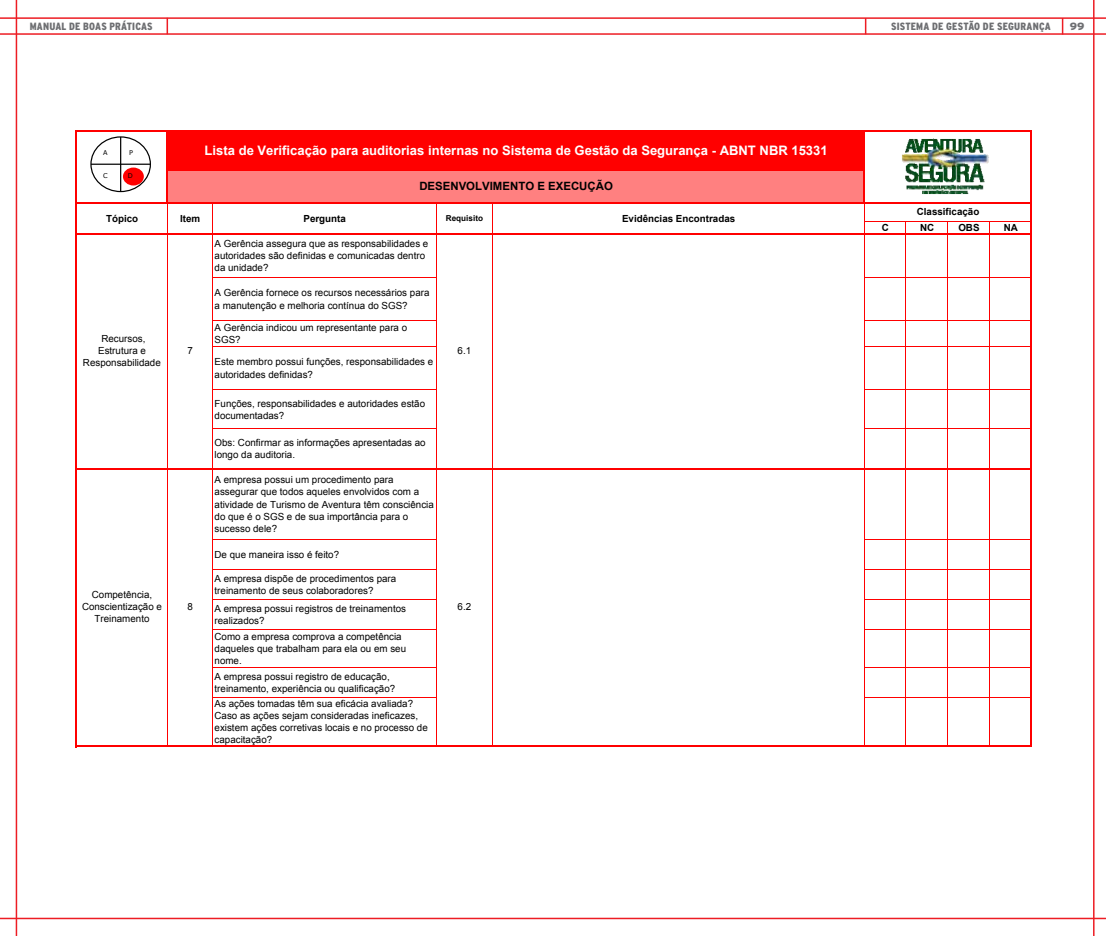
<style>
.page{position:relative;width:1106px;height:936px;background:#fff}
.page>*{position:absolute;margin:0;border:0;box-sizing:border-box;transform-origin:0 0}
.t1{font:700 13.05px "Arial";color:#fff}
.t2{font:700 11.4px "Arial";color:#000}
.t3{font:900 condensed 10.5px "Interstate";letter-spacing:.02em;color:#6d6e71}
.t4{font:900 10.5px "Interstate";color:#6d6e71}
.t5{font:9.75px/12px "Arial";color:#000}
.t6{font:700 9.75px "Arial";color:#000}
.t7{font:700 8.1px "Arial";color:#000}
.t8{font:6.45px "Verdana";color:#000}
</style>
<div class="page">
<hr style="left:0;top:33px;width:553px;height:2px;background:#ed1d24">
<hr style="left:0;top:17px;width:553px;height:2px;background:#ed1d24">
<hr style="left:16px;top:0;width:1px;height:935px;background:#ed1d24">
<hr style="left:0;top:917px;width:553px;height:2px;background:#ed1d24">
<svg style="left:166px;top:18px;width:2px;height:16px"></svg>
<hr style="left:553px;top:33px;width:553px;height:2px;background:#ed1d24">
<hr style="left:553px;top:17px;width:553px;height:2px;background:#ed1d24">
<hr style="left:1093px;top:0;width:1px;height:935px;background:#ed1d24">
<svg style="left:1061px;top:18px;width:2px;height:17px"></svg>
<hr style="left:553px;top:917px;width:553px;height:2px;background:#ed1d24">
<svg style="left:865px;top:19px;width:1px;height:14px"></svg>
<div style="left:167px;top:131px;width:697px;height:39px;background:#f00"></div>
<div style="left:167px;top:170px;width:697px;height:33px;background:#ff8080"></div>
<hr style="left:166px;top:132px;width:2px;height:72px;background:#f00">
<hr style="left:863px;top:132px;width:2px;height:72px;background:#f00">
<svg style="left:167px;top:204px;width:1px;height:29px"></svg>
<svg style="left:212px;top:204px;width:1px;height:29px"></svg>
<svg style="left:492px;top:204px;width:1px;height:29px"></svg>
<hr style="left:213px;top:277px;width:223px;height:1px;background:#f00">
<hr style="left:213px;top:320px;width:223px;height:1px;background:#f00">
<hr style="left:213px;top:346px;width:223px;height:1px;background:#f00">
<hr style="left:213px;top:389px;width:223px;height:1px;background:#f00">
<hr style="left:213px;top:428px;width:223px;height:1px;background:#f00">
<hr style="left:167px;top:235px;width:1px;height:233px;background:#f00">
<hr style="left:212px;top:235px;width:1px;height:233px;background:#f00">
<hr style="left:435px;top:235px;width:1px;height:233px;background:#f00">
<hr style="left:492px;top:235px;width:1px;height:233px;background:#f00">
<hr style="left:863px;top:235px;width:1px;height:233px;background:#f00">
<hr style="left:905px;top:235px;width:1px;height:233px;background:#f00">
<hr style="left:947px;top:235px;width:1px;height:233px;background:#f00">
<hr style="left:989px;top:235px;width:1px;height:233px;background:#f00">
<hr style="left:213px;top:539px;width:223px;height:1px;background:#f00">
<hr style="left:213px;top:569px;width:223px;height:1px;background:#f00">
<hr style="left:213px;top:599px;width:223px;height:1px;background:#f00">
<hr style="left:213px;top:629px;width:223px;height:1px;background:#f00">
<hr style="left:213px;top:667px;width:223px;height:1px;background:#f00">
<hr style="left:213px;top:697px;width:223px;height:1px;background:#f00">
<hr style="left:76px;top:130px;width:1px;height:617px;background:#f00">
<hr style="left:167px;top:469px;width:1px;height:276px;background:#f00">
<hr style="left:863px;top:469px;width:1px;height:276px;background:#f00">
<hr style="left:1030px;top:132px;width:2px;height:615px;background:#f00">
<hr style="left:212px;top:469px;width:1px;height:276px;background:#f00">
<hr style="left:435px;top:469px;width:1px;height:276px;background:#f00">
<hr style="left:492px;top:469px;width:1px;height:276px;background:#f00">
<hr style="left:905px;top:469px;width:1px;height:276px;background:#f00">
<hr style="left:947px;top:469px;width:1px;height:276px;background:#f00">
<hr style="left:989px;top:469px;width:1px;height:276px;background:#f00">
<hr style="left:77px;top:130px;width:955px;height:2px;background:#f00">
<hr style="left:168px;top:169px;width:697px;height:2px;background:#f00">
<hr style="left:77px;top:202px;width:955px;height:2px;background:#f00">
<hr style="left:864px;top:221px;width:166px;height:1px;background:#f00">
<hr style="left:77px;top:233px;width:955px;height:2px;background:#f00">
<hr style="left:864px;top:277px;width:166px;height:1px;background:#f00">
<hr style="left:864px;top:320px;width:166px;height:1px;background:#f00">
<hr style="left:864px;top:346px;width:166px;height:1px;background:#f00">
<hr style="left:864px;top:389px;width:166px;height:1px;background:#f00">
<hr style="left:864px;top:428px;width:166px;height:1px;background:#f00">
<hr style="left:77px;top:468px;width:955px;height:1px;background:#f00">
<hr style="left:864px;top:539px;width:166px;height:1px;background:#f00">
<hr style="left:864px;top:569px;width:166px;height:1px;background:#f00">
<hr style="left:864px;top:599px;width:166px;height:1px;background:#f00">
<hr style="left:864px;top:629px;width:166px;height:1px;background:#f00">
<hr style="left:864px;top:667px;width:166px;height:1px;background:#f00">
<hr style="left:864px;top:697px;width:166px;height:1px;background:#f00">
<hr style="left:77px;top:745px;width:955px;height:2px;background:#f00">
<div style="left:90px;top:136px;width:61px;height:56px;border:1px solid #000;border-radius:50%"></div>
<hr style="left:91px;top:164px;width:59px;height:1px;background:#000">
<hr style="left:120px;top:137px;width:1px;height:54px;background:#000">
<div style="left:123px;top:167px;width:21px;height:18px;background:#f00;border-radius:50%"></div>
<img style="left:902px;top:138px;width:87px;height:56px">
<p class="t3" style="left:30px;top:20px;width:124px">MANUAL DE BOAS PRÁTICAS</p>
<p class="t3" style="left:891px;top:20px;width:161px">SISTEMA DE GESTÃO DE SEGURANÇA</p>
<p class="t4" style="left:1069px;top:20px;width:16px">99</p>
<p class="t8" style="left:103px;top:148px;width:6px">A</p>
<p class="t8" style="left:129px;top:148px;width:5px">P</p>
<p class="t8" style="left:103px;top:171px;width:6px">C</p>
<p class="t8" style="left:128px;top:171px;width:7px">D</p>
<h1 class="t1" style="left:205px;top:141px;width:624px">Lista de Verificação para auditorias internas no Sistema de Gestão da Segurança - ABNT NBR 15331</h1>
<p class="t2" style="left:419px;top:179px;width:195px">DESENVOLVIMENTO E EXECUÇÃO</p>
<p class="t6" style="left:106px;top:212px;width:34px">Tópico</p>
<p class="t6" style="left:180px;top:212px;width:22px">Item</p>
<p class="t6" style="left:303px;top:212px;width:44px">Pergunta</p>
<p class="t7" style="left:446px;top:213px;width:39px">Requisito</p>
<p class="t5" style="left:83px;top:333px;width:79px;text-align:center">Recursos,<br>Estrutura e<br>Responsabilidade</p>
<p class="t5" style="left:82px;top:588px;width:81px;text-align:center">Competência,<br>Conscientização e<br>Treinamento</p>
<p class="t5" style="left:214px;top:238px;width:215px">A Gerência assegura que as responsabilidades e autoridades são definidas e comunicadas dentro da unidade?</p>
<p class="t5" style="left:214px;top:287px;width:216px">A Gerência fornece os recursos necessários para a manutenção e melhoria contínua do SGS?</p>
<p class="t5" style="left:214px;top:321px;width:194px">A Gerência indicou um representante para o<br>SGS?</p>
<p class="t5" style="left:214px;top:356px;width:220px">Este membro possui funções, responsabilidades e autoridades definidas?</p>
<p class="t5" style="left:214px;top:397px;width:212px">Funções, responsabilidades e autoridades estão documentadas?</p>
<p class="t5" style="left:214px;top:437px;width:213px">Obs: Confirmar as informações apresentadas ao longo da auditoria.</p>
<p class="t5" style="left:214px;top:474px;width:221px">A empresa possui um procedimento para assegurar que todos aqueles envolvidos com a atividade de Turismo de Aventura têm consciência do que é o SGS e de sua importância para o sucesso dele?</p>
<p class="t5" style="left:214px;top:548px;width:126px">De que maneira isso é feito?</p>
<p class="t5" style="left:214px;top:572px;width:183px">A empresa dispõe de procedimentos para treinamento de seus colaboradores?</p>
<p class="t5" style="left:214px;top:602px;width:193px">A empresa possui registros de treinamentos realizados?</p>
<p class="t5" style="left:214px;top:630px;width:193px">Como a empresa comprova a competência daqueles que trabalham para ela ou em seu nome.</p>
<p class="t5" style="left:214px;top:670px;width:182px">A empresa possui registro de educação, treinamento, experiência ou qualificação?</p>
<p class="t5" style="left:214px;top:697px;width:215px">As ações tomadas têm sua eficácia avaliada?<br>Caso as ações sejam consideradas ineficazes, existem ações corretivas locais e no processo de capacitação?</p>
<p class="t5" style="left:187px;top:345px;width:7px">7</p>
<p class="t5" style="left:457px;top:345px;width:15px">6.1</p>
<p class="t5" style="left:187px;top:600px;width:7px">8</p>
<p class="t5" style="left:457px;top:600px;width:15px">6.2</p>
<p class="t6" style="left:622px;top:212px;width:115px">Evidências Encontradas</p>
<p class="t6" style="left:916px;top:205px;width:64px">Classificação</p>
<p class="t6" style="left:881px;top:221px;width:9px">C</p>
<p class="t6" style="left:920px;top:221px;width:16px">NC</p>
<p class="t6" style="left:958px;top:221px;width:23px">OBS</p>
<p class="t6" style="left:1003px;top:221px;width:16px">NA</p>
</div>
